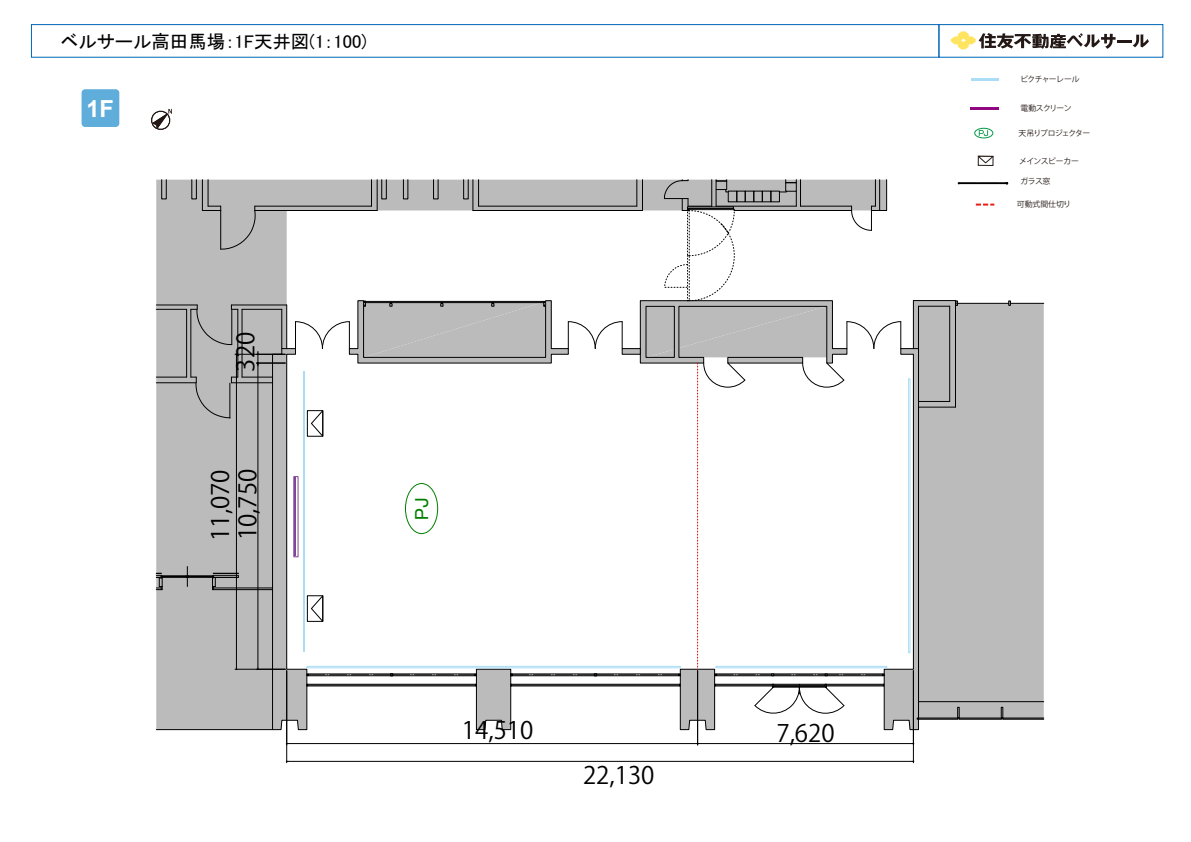
<style>
.page{position:relative;width:1191px;height:842px;background:#fff}
.page>*{position:absolute;margin:0;border:0;box-sizing:border-box;transform-origin:0 0}
.t1{font:24px "Koz Go Pr 6 N";color:#000}
.t2{font:700 23.5px "Arial";color:#fff}
.t3{font:19.5px "MS P Gothic";color:#008000}
.t4{font:18.5px "MS P Gothic";color:#000}
.t5{font:7.8px "Koz Go Pr 6 N";letter-spacing:-.06em;color:#231815}
.t6{font:7.8px "Koz Go Pr 6 N";letter-spacing:-.11em;color:#231815}
.t7{font:7.8px "Koz Go Pr 6 N";letter-spacing:-.08em;color:#231815}
.t8{font:7.8px "Koz Go Pr 6 N";letter-spacing:-.04em;color:#231815}
.t9{font:7.8px "Koz Go Pr 6 N";color:#231815}
</style>
<div class="page">
<div style="left:31px;top:24px;width:908px;height:34px;background:#fff;border:1px solid #0068b7"></div>
<div style="left:938px;top:24px;width:225px;height:34px;border:1px solid #0068b7"></div>
<svg style="left:950px;top:31px;width:165px;height:19px"></svg>
<hr style="left:1117px;top:40px;width:14px;height:3px;background:#231815">
<svg style="left:1132px;top:34px;width:17px;height:14px"></svg>
<div style="left:82px;top:89px;width:37px;height:38px;background:#5fadda;border-radius:4px"></div>
<div style="left:919px;top:301px;width:124px;height:418px;background:#bbb"></div>
<div style="left:1002px;top:718px;width:42px;height:1px;border:1px solid #000"></div>
<div style="left:958px;top:718px;width:43px;height:1px;border:1px solid #000"></div>
<div style="left:917px;top:718px;width:41px;height:1px;border:1px solid #000"></div>
<svg style="left:1001px;top:707px;width:2px;height:11px"></svg>
<svg style="left:957px;top:707px;width:2px;height:11px"></svg>
<hr style="left:918px;top:401px;width:31px;height:1px;background:#000">
<hr style="left:918px;top:407px;width:37px;height:1px;background:#000">
<hr style="left:918px;top:306px;width:31px;height:1px;background:#000">
<hr style="left:913px;top:300px;width:42px;height:1px;background:#000">
<hr style="left:949px;top:306px;width:1px;height:95px;background:#000">
<hr style="left:955px;top:301px;width:1px;height:106px;background:#000">
<hr style="left:1010px;top:303px;width:33px;height:1px;background:#000">
<svg style="left:955px;top:300px;width:3px;height:6px"></svg>
<hr style="left:957px;top:303px;width:51px;height:1px;background:#000">
<hr style="left:918px;top:701px;width:125px;height:1px;background:#000">
<hr style="left:913px;top:671px;width:1px;height:92px;background:#000">
<hr style="left:286px;top:671px;width:1px;height:92px;background:#000">
<hr style="left:288px;top:761px;width:624px;height:1px;background:#000">
<hr style="left:288px;top:743px;width:408px;height:1px;background:#000">
<hr style="left:697px;top:671px;width:1px;height:74px;background:#000">
<hr style="left:699px;top:743px;width:213px;height:1px;background:#000">
<svg style="left:156px;top:179px;width:763px;height:551px"></svg>
<svg style="left:294px;top:476px;width:4px;height:81px"></svg>
<hr style="left:294px;top:478px;width:2px;height:78px;background:#7f4697">
<div style="left:405px;top:483px;width:33px;height:51px;border:1px solid #008000;border-radius:50%"></div>
<svg style="left:958px;top:182px;width:50px;height:2px"></svg>
<hr style="left:971px;top:78px;width:28px;height:2px;background:#acddf7">
<hr style="left:970px;top:108px;width:29px;height:2px;background:#910782">
<svg style="left:974px;top:128px;width:19px;height:10px"></svg>
<div style="left:978px;top:156px;width:15px;height:10px;border:1px solid #231815"></div>
<svg style="left:977px;top:155px;width:17px;height:9px"></svg>
<svg style="left:975px;top:204px;width:19px;height:2px"></svg>
<svg style="left:151px;top:109px;width:21px;height:21px"></svg>
<p class="t4" style="left:61px;top:32px;width:307px">ベルサール高田馬場：1F天井図(1：100)</p>
<p class="t2" style="left:86px;top:92px;width:29px">1F</p>
<p class="t1" style="left:232px;top:372px;width:41px;rotate:-90deg">320</p>
<p class="t1" style="left:234px;top:540px;width:73px;rotate:-90deg">10,750</p>
<p class="t1" style="left:207px;top:541px;width:73px;rotate:-90deg">11,070</p>
<p class="t3" style="left:412px;top:520px;width:24px;rotate:-90deg">PJ</p>
<p class="t1" style="left:462px;top:717px;width:73px">14,510</p>
<p class="t1" style="left:776px;top:720px;width:60px">7,620</p>
<p class="t1" style="left:583px;top:762px;width:73px">22,130</p>
<p class="t7" style="left:1020px;top:75px;width:61px">ピクチャーレール</p>
<p class="t5" style="left:1020px;top:103px;width:53px">電動スクリーン</p>
<p class="t6" style="left:1018px;top:129px;width:73px">天吊りプロジェクター</p>
<p class="t8" style="left:1019px;top:156px;width:61px">メインスピーカー</p>
<p class="t5" style="left:1020px;top:177px;width:31px">ガラス窓</p>
<p class="t9" style="left:1016px;top:200px;width:56px">可動式間仕切り</p>
</div>
